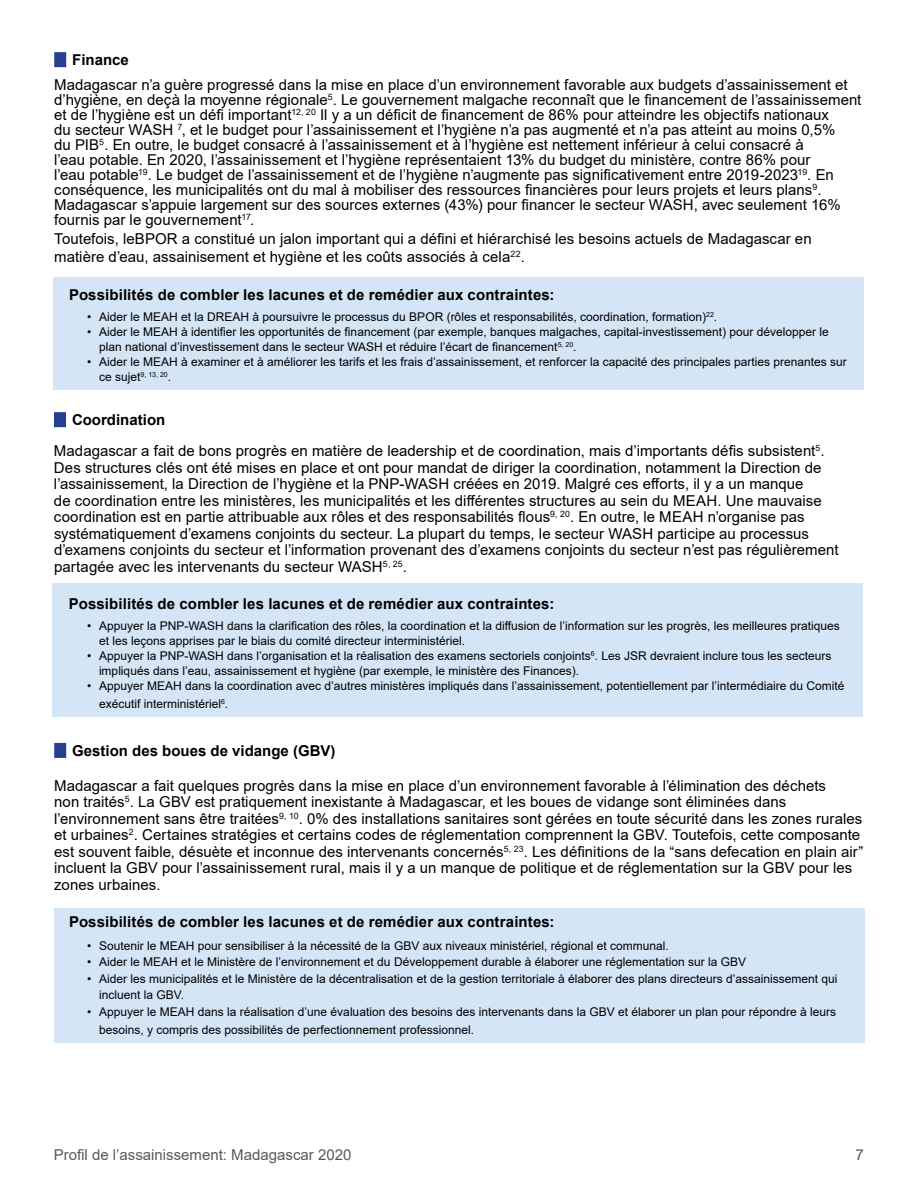
<style>
.page{position:relative;width:918px;height:1188px;background:#fff}
.page>*{position:absolute;margin:0;border:0;box-sizing:border-box;transform-origin:0 0}
.t1{font:15px/16.5px "Arial";color:#000}
.t2{font:700 15px "Arial";letter-spacing:.01em;color:#000}
.t3{font:15px "Arial";color:#58595b}
.t4{font:12px/15px "Arial";color:#000}
</style>
<div class="page">
<div style="left:54px;top:908px;width:810px;height:134px;background:#d4e5f6"></div>
<div style="left:52px;top:584px;width:811px;height:133px;background:#d4e5f6"></div>
<div style="left:54px;top:278px;width:810px;height:112px;background:#d4e5f6"></div>
<div style="left:54px;top:743px;width:292px;height:15px;background:#25408f"></div>
<div style="left:66px;top:742px;width:283px;height:18px;background:#fff"></div>
<div style="left:54px;top:412px;width:123px;height:15px;background:#25408f"></div>
<div style="left:66px;top:411px;width:113px;height:18px;background:#fff"></div>
<div style="left:54px;top:52px;width:84px;height:15px;background:#25408f"></div>
<div style="left:66px;top:51px;width:76px;height:18px;background:#fff"></div>
<p class="t2" style="left:72px;top:49px;width:58px">Finance</p>
<p class="t1" style="left:54px;top:77px;width:809px;line-height:15px">Madagascar n’a guère progressé dans la mise en place d’un environnement favorable aux budgets d’assainissement et d’hygiène, en deçà la moyenne régionale<sup>5</sup>. Le gouvernement malgache reconnaît que le financement de l’assainissement et de l’hygiène est un défi important<sup>12,</sup> <sup>20</sup> Il y a un déficit de financement de 86% pour atteindre les objectifs nationaux<br>du secteur WASH <sup>7</sup>, et le budget pour l’assainissement et l’hygiène n’a pas augmenté et n’a pas atteint au moins 0,5%<br>du PIB<sup>5</sup>. En outre, le budget consacré à l’assainissement et à l’hygiène est nettement inférieur à celui consacré à<br>l’eau potable. En 2020, l’assainissement et l’hygiène représentaient 13% du budget du ministère, contre 86% pour<br>l’eau potable<sup>19</sup>. Le budget de l’assainissement et de l’hygiène n’augmente pas significativement entre 2019-2023<sup>19</sup>. En conséquence, les municipalités ont du mal à mobiliser des ressources financières pour leurs projets et leurs plans<sup>9</sup>.<br>Madagascar s’appuie largement sur des sources externes (43%) pour financer le secteur WASH, avec seulement 16% fournis par le gouvernement<sup>17</sup>.</p>
<p class="t1" style="left:54px;top:230px;width:759px;line-height:18px">Toutefois, leBPOR a constitué un jalon important qui a défini et hiérarchisé les besoins actuels de Madagascar en matière d’eau, assainisement et hygiène et les coûts associés à cela<sup>22</sup>.</p>
<p class="t2" style="left:69px;top:284px;width:487px">Possibilités de combler les lacunes et de remédier aux contraintes:</p>
<p class="t4" style="left:87px;top:309px;width:632px">• Aider le MEAH et la DREAH à poursuivre le processus du BPOR (rôles et responsabilités, coordination, formation)<sup>22</sup>.</p>
<p class="t4" style="left:99px;top:324px;width:731px;text-indent:-12px">• Aider le MEAH à identifier les opportunités de financement (par exemple, banques malgaches, capital-investissement) pour développer le plan national d’investissement dans le secteur WASH et réduire l’écart de financement<sup>5,</sup> <sup>20</sup>.</p>
<p class="t4" style="left:99px;top:354px;width:749px;text-indent:-12px">• Aider le MEAH à examiner et à améliorer les tarifs et les frais d’assainissement, et renforcer la capacité des principales parties prenantes sur ce sujet<sup>9,</sup> <sup>13,</sup> <sup>20</sup>.</p>
<p class="t2" style="left:72px;top:409px;width:95px">Coordination</p>
<p class="t1" style="left:54px;top:442px;width:786px">Madagascar a fait de bons progrès en matière de leadership et de coordination, mais d’importants défis subsistent<sup>5</sup>.<br>Des structures clés ont été mises en place et ont pour mandat de diriger la coordination, notamment la Direction de l’assainissement, la Direction de l’hygiène et la PNP-WASH créées en 2019. Malgré ces efforts, il y a un manque<br>de coordination entre les ministères, les municipalités et les différentes structures au sein du MEAH. Une mauvaise coordination est en partie attribuable aux rôles et des responsabilités flous<sup>9,</sup> <sup>20</sup>. En outre, le MEAH n’organise pas systématiquement d’examens conjoints du secteur. La plupart du temps, le secteur WASH participe au processus d’examens conjoints du secteur et l’information provenant des d’examens conjoints du secteur n’est pas régulièrement partagée avec les intervenants du secteur WASH<sup>5,</sup> <sup>25</sup>.</p>
<p class="t2" style="left:69px;top:593px;width:487px">Possibilités de combler les lacunes et de remédier aux contraintes:</p>
<p class="t4" style="left:99px;top:618px;width:742px;text-indent:-12px">• Appuyer la PNP-WASH dans la clarification des rôles, la coordination et la diffusion de l’information sur les progrès, les meilleures pratiques et les leçons apprises par le biais du comité directeur interministériel.</p>
<p class="t4" style="left:99px;top:648px;width:734px;text-indent:-12px">• Appuyer la PNP-WASH dans l’organisation et la réalisation des examens sectoriels conjoints<sup>6</sup>. Les JSR devraient inclure tous les secteurs impliqués dans l’eau, assainissement et hygiène (par exemple, le ministère des Finances).</p>
<p class="t4" style="left:99px;top:677px;width:747px;line-height:18px;text-indent:-12px">• Appuyer MEAH dans la coordination avec d’autres ministères impliqués dans l’assainissement, potentiellement par l’intermédiaire du Comité exécutif interministériel<sup>6</sup>.</p>
<p class="t2" style="left:72px;top:740px;width:265px">Gestion des boues de vidange (GBV)</p>
<p class="t1" style="left:54px;top:777px;width:811px">Madagascar a fait quelques progrès dans la mise en place d’un environnement favorable à l’élimination des déchets<br>non traités<sup>5</sup>. La GBV est pratiquement inexistante à Madagascar, et les boues de vidange sont éliminées dans l’environnement sans être traitées<sup>9,</sup> <sup>10</sup>. 0% des installations sanitaires sont gérées en toute sécurité dans les zones rurales et urbaines<sup>2</sup>. Certaines stratégies et certains codes de réglementation comprennent la GBV. Toutefois, cette composante est souvent faible, désuète et inconnue des intervenants concernés<sup>5,</sup> <sup>23</sup>. Les définitions de la “sans defecation en plain air” incluent la GBV pour l’assainissement rural, mais il y a un manque de politique et de réglementation sur la GBV pour les zones urbaines.</p>
<p class="t2" style="left:69px;top:911px;width:487px">Possibilités de combler les lacunes et de remédier aux contraintes:</p>
<p class="t4" style="left:87px;top:938px;width:583px">• Soutenir le MEAH pour sensibiliser à la nécessité de la GBV aux niveaux ministériel, régional et communal.</p>
<p class="t4" style="left:87px;top:954px;width:660px">• Aider le MEAH et le Ministère de l’environnement et du Développement durable à élaborer une réglementation sur la GBV</p>
<p class="t4" style="left:99px;top:970px;width:740px;line-height:16.5px;text-indent:-12px">• Aider les municipalités et le Ministère de la décentralisation et de la gestion territoriale à élaborer des plans directeurs d’assainissement qui incluent la GBV.</p>
<p class="t4" style="left:99px;top:1002px;width:739px;line-height:18px;text-indent:-12px">• Appuyer le MEAH dans la réalisation d’une évaluation des besoins des intervenants dans la GBV et élaborer un plan pour répondre à leurs besoins, y compris des possibilités de perfectionnement professionnel.</p>
<p class="t3" style="left:54px;top:1144px;width:299px">Profil de l’assainissement: Madagascar 2020</p>
<p class="t3" style="left:856px;top:1144px;width:10px">7</p>
</div>
